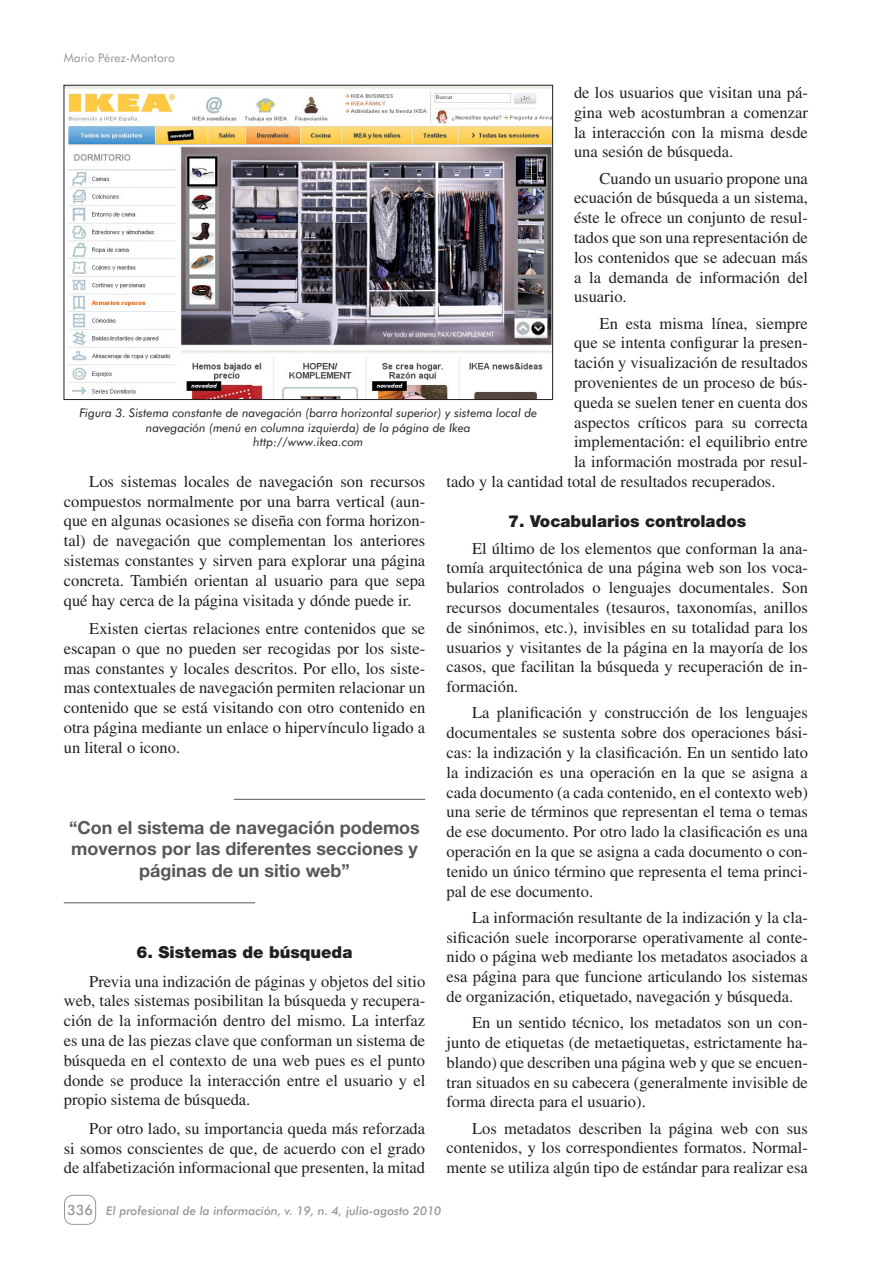
<style>
.page{position:relative;width:893px;height:1263px;background:#fff}
.page>*{position:absolute;margin:0;border:0;box-sizing:border-box;transform-origin:0 0}
.t1{font:700 18px/21.6px "Helvetica Neue";color:#57585a;text-align:center}
.t2{font:16.5px/19.8px "Times";color:#231f20;text-align:justify}
.t3{font:900 16.5px "Helvetica Neue";color:#231f20}
.t4{font:500 14.25px "Futura BT";color:#939598}
.t5{font:italic 12px/14.4px "Futura BT";color:#231f20;text-align:center}
.t6{font:italic 500 12px "Futura BT";color:#939598}
.t7{font:12px "Futura BT";color:#939598}
</style>
<div class="page">
<div style="left:64px;top:1195px;width:32px;height:30px;border:1px solid #939598;border-radius:9px"></div>
<hr style="left:234px;top:799px;width:191px;height:1px;background:#57585a">
<hr style="left:64px;top:902px;width:191px;height:1px;background:#57585a">
<img style="left:66px;top:87px;width:485px;height:311px">
<div style="left:64px;top:85px;width:489px;height:315px;border:1px solid #231f20"></div>
<p class="t7" style="left:64px;top:51px;width:113px">Mario Pérez-Montoro</p>
<p class="t2" style="left:574px;top:82px;width:235px">de los usuarios que visitan una pá&shy;gina web acostumbran a comenzar la interacción con la misma desde una sesión de búsqueda.</p>
<p class="t2" style="left:574px;top:168px;width:235px;text-indent:26px">Cuando un usuario propone una ecuación de búsqueda a un sistema, éste le ofrece un conjunto de resul&shy;tados que son una representación de los contenidos que se adecuan más a la demanda de información del usuario.</p>
<p class="t2" style="left:600px;top:313px;width:210px">En esta misma línea, siempre</p>
<p class="t2" style="left:574px;top:333px;width:235px">que se intenta configurar la presen-</p>
<p class="t2" style="left:574px;top:353px;width:235px">tación y visualización de resultados</p>
<p class="t2" style="left:574px;top:372px;width:235px">provenientes de un proceso de bús-</p>
<p class="t2" style="left:574px;top:392px;width:235px">queda se suelen tener en cuenta dos</p>
<p class="t2" style="left:574px;top:412px;width:235px">aspectos críticos para su correcta</p>
<p class="t2" style="left:574px;top:432px;width:235px">implementación: el equilibrio entre</p>
<p class="t2" style="left:574px;top:452px;width:235px">la información mostrada por resul-</p>
<p class="t2" style="left:446px;top:471px;width:331px">tado y la cantidad total de resultados recuperados.</p>
<p class="t3" style="left:508px;top:511px;width:240px">7. Vocabularios controlados</p>
<p class="t2" style="left:446px;top:538px;width:363px;text-indent:26px">El último de los elementos que conforman la ana&shy;tomía arquitectónica de una página web son los voca&shy;bularios controlados o lenguajes documentales. Son recursos documentales (tesauros, taxonomías, anillos de sinónimos, etc.), invisibles en su totalidad para los usuarios y visitantes de la página en la mayoría de los casos, que facilitan la búsqueda y recuperación de in&shy;formación.</p>
<p class="t2" style="left:446px;top:703px;width:363px;text-indent:26px">La planificación y construcción de los lenguajes documentales se sustenta sobre dos operaciones bási&shy;cas: la indización y la clasificación. En un sentido lato la indización es una operación en la que se asigna a cada documento (a cada contenido, en el contexto web) una serie de términos que representan el tema o temas de ese documento. Por otro lado la clasificación es una operación en la que se asigna a cada documento o con&shy;tenido un único término que representa el tema princi&shy;pal de ese documento.</p>
<p class="t2" style="left:446px;top:907px;width:363px;text-indent:26px">La información resultante de la indización y la cla&shy;sificación suele incorporarse operativamente al conte&shy;nido o página web mediante los metadatos asociados a esa página para que funcione articulando los sistemas de organización, etiquetado, navegación y búsqueda.</p>
<p class="t2" style="left:446px;top:1013px;width:363px;text-indent:26px">En un sentido técnico, los metadatos son un con&shy;junto de etiquetas (de metaetiquetas, estrictamente ha&shy;blando) que describen una página web y que se encuen&shy;tran situados en su cabecera (generalmente invisible de forma directa para el usuario).</p>
<p class="t2" style="left:446px;top:1118px;width:363px;text-indent:26px">Los metadatos describen la página web con sus contenidos, y los correspondientes formatos. Normal&shy;mente se utiliza algún tipo de estándar para realizar esa</p>
<p class="t5" style="left:79px;top:406px;width:459px">Figura 3. Sistema constante de navegación (barra horizontal superior) y sistema local de navegación (menú en columna izquierda) de la página de Ikea<br>http://www.ikea.com</p>
<p class="t2" style="left:64px;top:471px;width:363px;text-indent:26px">Los sistemas locales de navegación son recursos compuestos normalmente por una barra vertical (aun&shy;que en algunas ocasiones se diseña con forma horizon&shy;tal) de navegación que complementan los anteriores sistemas constantes y sirven para explorar una página concreta. También orientan al usuario para que sepa qué hay cerca de la página visitada y dónde puede ir.</p>
<p class="t2" style="left:64px;top:618px;width:363px;text-indent:26px">Existen ciertas relaciones entre contenidos que se escapan o que no pueden ser recogidas por los siste&shy;mas constantes y locales descritos. Por ello, los siste&shy;mas contextuales de navegación permiten relacionar un contenido que se está visitando con otro contenido en otra página mediante un enlace o hipervínculo ligado a un literal o icono.</p>
<p class="t1" style="left:69px;top:816px;width:352px">“Con el sistema de navegación podemos movernos por las diferentes secciones y páginas de un sitio web”</p>
<p class="t3" style="left:137px;top:942px;width:217px">6. Sistemas de búsqueda</p>
<p class="t2" style="left:64px;top:971px;width:363px;text-indent:26px">Previa una indización de páginas y objetos del sitio web, tales sistemas posibilitan la búsqueda y recupera&shy;ción de la información dentro del mismo. La interfaz es una de las piezas clave que conforman un sistema de búsqueda en el contexto de una web pues es el punto donde se produce la interacción entre el usuario y el propio sistema de búsqueda.</p>
<p class="t2" style="left:64px;top:1118px;width:363px;text-indent:26px">Por otro lado, su importancia queda más reforzada si somos conscientes de que, de acuerdo con el grado de alfabetización informacional que presenten, la mitad</p>
<p class="t4" style="left:67px;top:1201px;width:27px">336</p>
<p class="t6" style="left:106px;top:1203px;width:336px">El profesional de la información, v. 19, n. 4, julio-agosto 2010</p>
</div>
